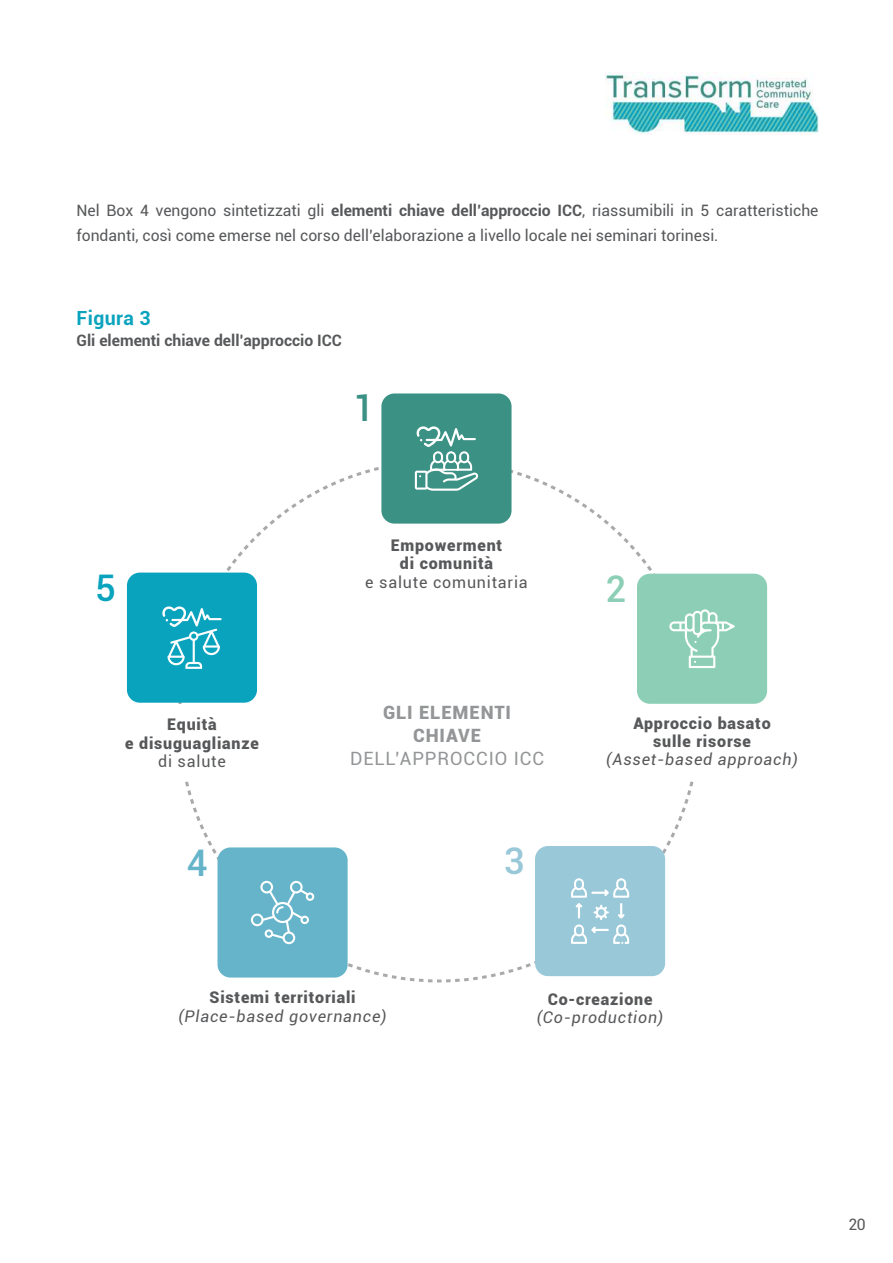
<style>
.page{position:relative;width:893px;height:1263px;background:#fff}
.page>*{position:absolute;margin:0;border:0;box-sizing:border-box;transform-origin:0 0}
.t1{font:500 36.75px "Roboto";color:#3c9185}
.t2{font:500 36.75px "Roboto";color:#8ccfb6}
.t3{font:500 36.75px "Roboto";color:#66b4ca}
.t4{font:500 36.75px "Roboto";color:#99c8d9}
.t5{font:500 36.75px "Roboto";color:#0aa3be}
.t6{font:700 19.5px "Roboto";letter-spacing:.02em;color:#0aa3be}
.t7{font:900 18.3px/23px "Roboto";letter-spacing:.05em;color:#939597;text-align:center}
.t8{font:18.3px "Roboto";letter-spacing:.05em;color:#939597}
.t9{font:900 16.05px/18.3px "Roboto";letter-spacing:.05em;color:#57585a;text-align:center}
.t10{font:italic 16.05px "Roboto";letter-spacing:.05em;color:#57585a}
.t11{font:16.05px "Roboto";letter-spacing:.05em;color:#57585a}
.t12{font:15.75px/24.8px "Roboto";color:#57585a}
.t13{font:700 15.75px "Roboto";color:#57585a}
.s1{font-weight:700}
</style>
<div class="page">
<img style="left:605px;top:72px;width:213px;height:62px">
<svg style="left:176px;top:458px;width:526px;height:525px"></svg>
<div style="left:218px;top:847px;width:130px;height:130px;background:#66b4ca;border-radius:13px"></div>
<svg style="left:251px;top:881px;width:63px;height:63px"></svg>
<div style="left:587px;top:703px;width:230px;height:76px;background:#fff"></div>
<div style="left:77px;top:704px;width:230px;height:77px;background:#fff"></div>
<div style="left:637px;top:574px;width:130px;height:130px;background:#8ccfb6;border-radius:13px"></div>
<svg style="left:669px;top:609px;width:66px;height:59px"></svg>
<div style="left:127px;top:573px;width:130px;height:130px;background:#0aa3be;border-radius:13px"></div>
<svg style="left:162px;top:606px;width:60px;height:63px"></svg>
<div style="left:535px;top:846px;width:130px;height:130px;background:#99c8d9;border-radius:13px"></div>
<svg style="left:571px;top:878px;width:58px;height:66px"></svg>
<div style="left:381px;top:393px;width:130px;height:131px;background:#3c9185;border-radius:13px"></div>
<svg style="left:415px;top:426px;width:63px;height:65px"></svg>
<p class="t12" style="left:77px;top:199px;width:743px">Nel Box 4 vengono sintetizzati gli <span class="s1">elementi chiave dell’approccio ICC</span>, riassumibili in 5 caratteristiche fondanti, così come emerse nel corso dell’elaborazione a livello locale nei seminari torinesi.</p>
<p class="t6" style="left:77px;top:310px;width:76px">Figura 3</p>
<p class="t13" style="left:77px;top:334px;width:267px">Gli elementi chiave dell’approccio ICC</p>
<h1 class="t1" style="left:353px;top:392px;width:22px">1</h1>
<h1 class="t5" style="left:95px;top:572px;width:22px">5</h1>
<p class="t9" style="left:125px;top:717px;width:135px">Equità<br>e disuguaglianze</p>
<p class="t11" style="left:158px;top:754px;width:69px">di salute</p>
<p class="t9" style="left:391px;top:537px;width:113px">Empowerment di comunità</p>
<p class="t11" style="left:365px;top:575px;width:164px">e salute comunitaria</p>
<p class="t7" style="left:383px;top:703px;width:130px">GLI ELEMENTI<br>CHIAVE</p>
<p class="t8" style="left:350px;top:750px;width:195px">DELL’APPROCCIO ICC</p>
<h1 class="t3" style="left:187px;top:847px;width:22px">4</h1>
<h1 class="t4" style="left:504px;top:844px;width:22px">3</h1>
<h1 class="t2" style="left:605px;top:573px;width:22px">2</h1>
<p class="t9" style="left:633px;top:715px;width:139px">Approccio basato sulle risorse</p>
<p class="t10" style="left:606px;top:753px;width:193px">(Asset-based approach)</p>
<p class="t9" style="left:210px;top:990px;width:148px">Sistemi territoriali</p>
<p class="t10" style="left:178px;top:1009px;width:210px">(Place-based governance)</p>
<p class="t9" style="left:548px;top:991px;width:106px">Co-creazione</p>
<p class="t10" style="left:537px;top:1010px;width:128px">(Co-production)</p>
<p class="t12" style="left:848px;top:1213px;width:19px">20</p>
</div>
